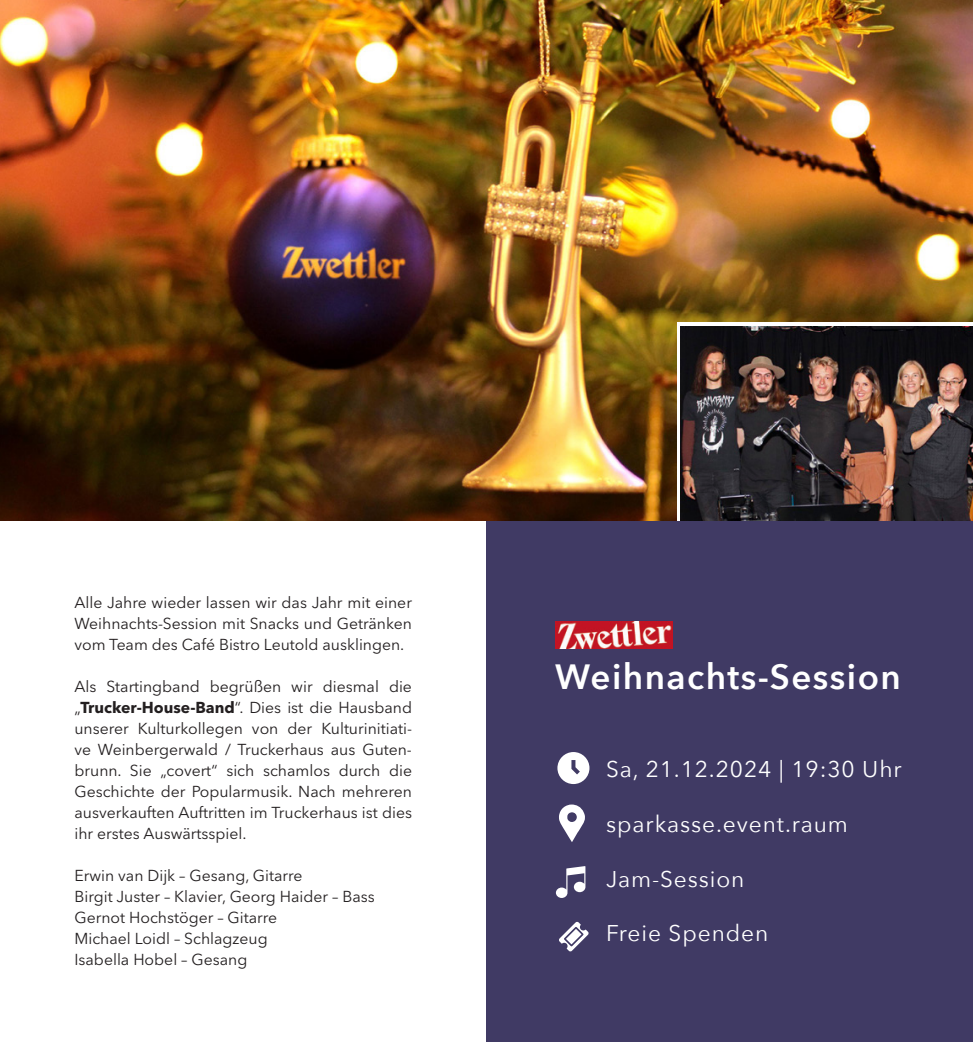
<style>
.page{position:relative;width:973px;height:1042px;background:#fff}
.page>*{position:absolute;margin:0;border:0;box-sizing:border-box;transform-origin:0 0}
.t1{font:600 35px "Avenir Next";letter-spacing:.04em;color:#fff}
.t2{font:22.75px "Avenir Next";letter-spacing:.04em;color:#fff}
.t3{font:15.75px/21px "Avenir Next LT Pro";color:#231f20;text-align:justify}
.s1{font-weight:700}
</style>
<div class="page">
<img style="left:0;top:0;width:972px;height:521px">
<div style="left:486px;top:521px;width:486px;height:521px;background:#403a64"></div>
<svg style="left:559px;top:804px;width:26px;height:38px"></svg>
<svg style="left:555px;top:866px;width:30px;height:32px"></svg>
<svg style="left:559px;top:922px;width:29px;height:29px"></svg>
<svg style="left:557px;top:752px;width:32px;height:32px"></svg>
<img style="left:555px;top:621px;width:117px;height:28px">
<div style="left:677px;top:323px;width:295px;height:198px;background:linear-gradient(to right,#fff,#fff)"></div>
<img style="left:680px;top:327px;width:292px;height:194px">
<p class="t3" style="left:74px;top:592px;width:339px">Alle Jahre wieder lassen wir das Jahr mit einer Weihnachts-Session mit Snacks und Getränken vom Team des Café Bistro Leutold ausklingen.</p>
<p class="t3" style="left:74px;top:676px;width:339px">Als Startingband begrüßen wir diesmal die „<span class="s1">Trucker-House-Band</span>“. Dies ist die Hausband unserer Kulturkollegen von der Kulturinitiati&shy;ve Weinbergerwald / Truckerhaus aus Guten&shy;brunn. Sie „covert“ sich schamlos durch die Geschichte der Popularmusik. Nach mehreren ausverkauften Auftritten im Truckerhaus ist dies ihr erstes Auswärtsspiel.</p>
<p class="t3" style="left:74px;top:865px;width:302px;text-align:left">Erwin van Dijk – Gesang, Gitarre<br>Birgit Juster – Klavier, Georg Haider – Bass<br>Gernot Hochstöger – Gitarre<br>Michael Loidl – Schlagzeug<br>Isabella Hobel – Gesang</p>
<h1 class="t1" style="left:555px;top:647px;width:347px">Weihnachts-Session</h1>
<h2 class="t2" style="left:606px;top:750px;width:297px">Sa, 21.12.2024 | 19:30 Uhr</h2>
<h2 class="t2" style="left:606px;top:805px;width:243px">sparkasse.event.raum</h2>
<h2 class="t2" style="left:606px;top:859px;width:140px">Jam-Session</h2>
<h2 class="t2" style="left:606px;top:914px;width:164px">Freie Spenden</h2>
</div>
